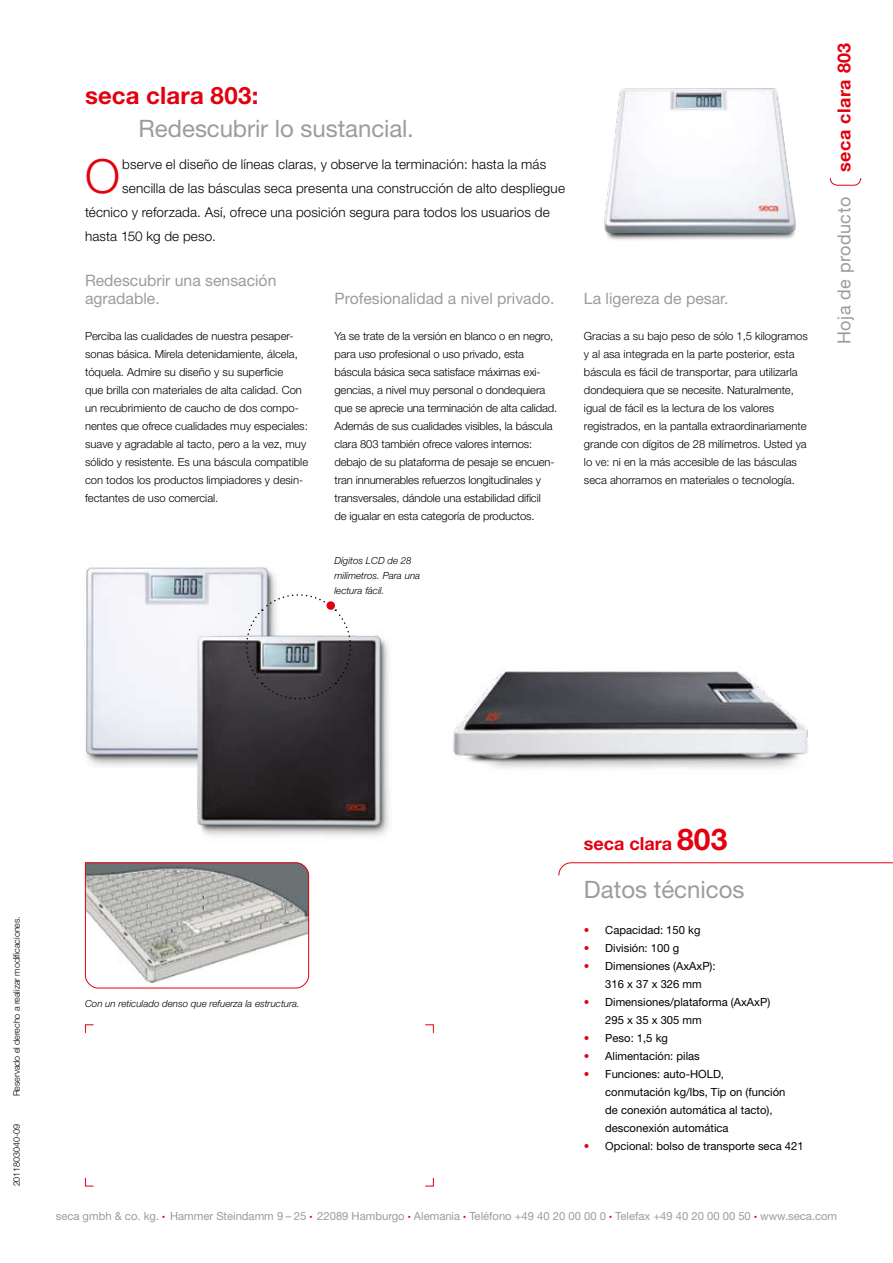
<style>
.page{position:relative;width:893px;height:1263px;background:#fff}
.page>*{position:absolute;margin:0;border:0;box-sizing:border-box;transform-origin:0 0}
.t1{font:300 47.1px "Helvetica Neue";color:#e3000f}
.t2{font:24px "Helvetica Neue";color:#9c9c9c}
.t3{font:700 24px "Helvetica Neue";letter-spacing:.005em;color:#e3000f}
.t4{font:18px "Helvetica Neue";letter-spacing:.025em;color:#9c9c9c}
.t5{font:700 18px "Helvetica Neue";color:#e3000f}
.t6{font:700 18px "Helvetica Neue";letter-spacing:.025em;color:#e3000f}
.t7{font:15.75px/18px "Helvetica Neue";color:#9c9c9c}
.t8{font:300 13.5px "Helvetica Neue";letter-spacing:.01em;color:#000}
.t9{font:300 11.25px/18px "Helvetica Neue";color:#000}
.t10{font:11.25px/18px "Helvetica Neue";color:#000}
.t11{font:11.25px "Helvetica Neue";color:#9c9c9c}
.t12{font:italic 300 9.75px/15px "Helvetica Neue";color:#000}
.t13{font:300 9px "Helvetica Neue";letter-spacing:-.01em;color:#000}
.s1{font-size:30px}
.s2{color:#e3000f}
.s3{font-size:6px;color:#e3000f}
</style>
<div class="page">
<img style="left:85px;top:567px;width:192px;height:199px">
<img style="left:169px;top:613px;width:220px;height:223px">
<img style="left:604px;top:88px;width:192px;height:152px">
<svg style="left:85px;top:862px;width:224px;height:127px"></svg>
<svg style="left:558px;top:862px;width:335px;height:14px"></svg>
<svg style="left:85px;top:1024px;width:9px;height:9px"></svg>
<svg style="left:85px;top:1177px;width:9px;height:10px"></svg>
<svg style="left:425px;top:1177px;width:9px;height:10px"></svg>
<svg style="left:425px;top:1024px;width:9px;height:9px"></svg>
<svg style="left:830px;top:178px;width:31px;height:8px"></svg>
<svg style="left:242px;top:590px;width:113px;height:113px"></svg>
<img style="left:453px;top:671px;width:355px;height:98px">
<h2 class="t3" style="left:85px;top:80px;width:175px">seca clara 803:</h2>
<h2 class="t2" style="left:139px;top:114px;width:277px">Redescubrir lo sustancial.</h2>
<h1 class="t1" style="left:85px;top:148px;width:36px">O</h1>
<p class="t8" style="left:122px;top:156px;width:425px">bserve el diseño de líneas claras, y observe la terminación: hasta la más</p>
<p class="t8" style="left:122px;top:180px;width:444px">sencilla de las básculas seca presenta una construcción de alto despliegue</p>
<p class="t8" style="left:85px;top:204px;width:466px">técnico y reforzada. Así, ofrece una posición segura para todos los usuarios de</p>
<p class="t8" style="left:85px;top:228px;width:132px">hasta 150 kg de peso.</p>
<h3 class="t7" style="left:85px;top:271px;width:193px">Redescubrir una sensación agradable.</h3>
<p class="t9" style="left:85px;top:327px;width:225px">Perciba las cualidades de nuestra pesaper&shy;sonas básica. Mírela detenidamiente, álcela, tóquela. Admire su diseño y su superficie<br>que brilla con materiales de alta calidad. Con un recubrimiento de caucho de dos compo&shy;nentes que ofrece cualidades muy especiales: suave y agradable al tacto, pero a la vez, muy sólido y resistente. Es una báscula compatible con todos los productos limpiadores y desin&shy;fectantes de uso comercial.</p>
<h3 class="t7" style="left:334px;top:289px;width:221px">Profesionalidad a nivel privado.</h3>
<p class="t9" style="left:334px;top:327px;width:224px">Ya se trate de la versión en blanco o en negro, para uso profesional o uso privado, esta báscula básica seca satisface máximas exi&shy;gencias, a nivel muy personal o dondequiera que se aprecie una terminación de alta calidad.<br>Además de sus cualidades visibles, la báscula clara 803 también ofrece valores internos: debajo de su plataforma de pesaje se encuen&shy;tran innumerables refuerzos longitudinales y transversales, dándole una estabilidad difícil<br>de igualar en esta categoría de productos.</p>
<p class="t12" style="left:334px;top:553px;width:87px">Dígitos LCD de 28 milímetros. Para una lectura fácil.</p>
<h3 class="t7" style="left:584px;top:289px;width:146px">La ligereza de pesar.</h3>
<p class="t9" style="left:584px;top:327px;width:225px">Gracias a su bajo peso de sólo 1,5 kilogramos y al asa integrada en la parte posterior, esta báscula es fácil de transportar, para utilizarla dondequiera que se necesite. Naturalmente, igual de fácil es la lectura de los valores registrados, en la pantalla extraordinariamente grande con dígitos de 28 milímetros. Usted ya lo ve: ni en la más accesible de las básculas seca ahorramos en materiales o tecnología.</p>
<h3 class="t6" style="left:833px;top:172px;width:131px;rotate:-90deg">seca clara 803</h3>
<h3 class="t4" style="left:833px;top:344px;width:149px;rotate:-90deg">Hoja de producto</h3>
<p class="t13" style="left:11px;top:1096px;width:181px;rotate:-90deg">Reservado el derecho a realizar modificaciones.</p>
<p class="t13" style="left:11px;top:1186px;width:64px;rotate:-90deg">2011803040-09</p>
<p class="t12" style="left:85px;top:995px;width:216px">Con un reticulado denso que refuerza la estructura.</p>
<h3 class="t5" style="left:584px;top:832px;width:145px">seca clara <span class="s1">803</span></h3>
<h2 class="t2" style="left:584px;top:875px;width:162px">Datos técnicos</h2>
<p class="t10" style="left:584px;top:921px;width:118px"><span class="s2">•</span> Capacidad: 150 kg</p>
<p class="t10" style="left:584px;top:939px;width:97px"><span class="s2">•</span> División: 100 g</p>
<p class="t10" style="left:605px;top:957px;width:112px;text-indent:-21px"><span class="s2">•</span> Dimensiones (AxAxP):<br>316 x 37 x 326 mm</p>
<p class="t10" style="left:605px;top:993px;width:167px;text-indent:-21px"><span class="s2">•</span> Dimensiones/plataforma (AxAxP)<br>295 x 35 x 305 mm</p>
<p class="t10" style="left:584px;top:1029px;width:85px"><span class="s2">•</span> Peso: 1,5 kg</p>
<p class="t10" style="left:584px;top:1047px;width:117px"><span class="s2">•</span> Alimentación: pilas</p>
<p class="t10" style="left:605px;top:1065px;width:182px;text-indent:-21px"><span class="s2">•</span> Funciones: auto-HOLD, conmutación kg/lbs, Tip on (función de conexión automática al tacto), desconexión automática</p>
<p class="t10" style="left:584px;top:1137px;width:221px"><span class="s2">•</span> Opcional: bolso de transporte seca 421</p>
<p class="t11" style="left:56px;top:1210px;width:783px">seca gmbh &amp; co. kg. <span class="s3">•</span> Hammer Steindamm 9 – 25 <span class="s3">•</span> 22089 Hamburgo <span class="s3">•</span> Alemania <span class="s3">•</span> Teléfono +49 40 20 00 00 0 <span class="s3">•</span> Telefax +49 40 20 00 00 50 <span class="s3">•</span> www.seca.com</p>
</div>
